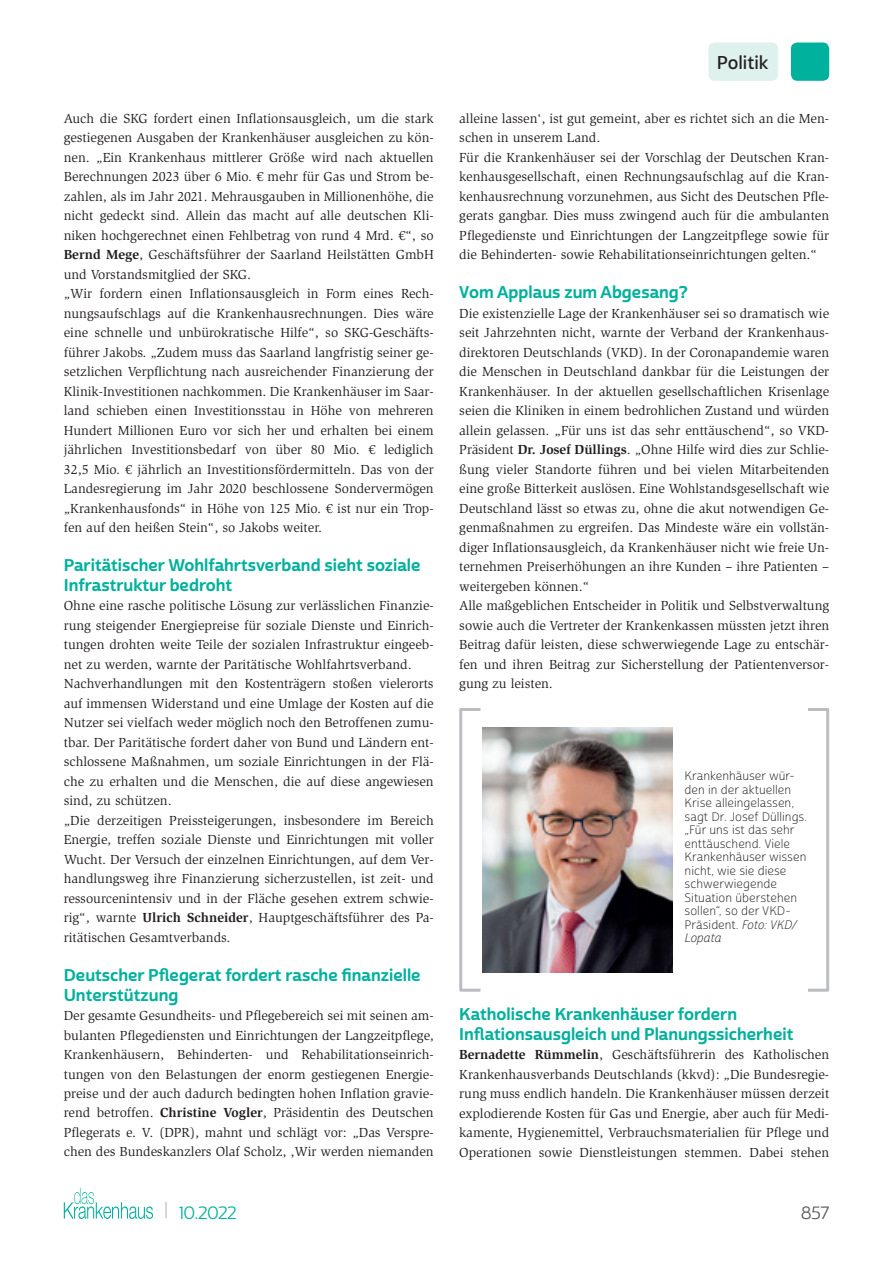
<style>
.page{position:relative;width:893px;height:1263px;background:#fff}
.page>*{position:absolute;margin:0;border:0;box-sizing:border-box;transform-origin:0 0}
.t1{font:18px "Cabrito Sans Nor Dem";letter-spacing:-.005em;color:#231f20}
.t2{font:17.25px "Cabrito Sans Nor Reg";color:#00b19d}
.t3{font:17.25px "Cabrito Sans Nor Reg";color:#57585a}
.t4{font:16.5px/19.5px "Cabrito Sans Nor Bol";color:#00b19d}
.t5{font:13.5px/19.5px "Slimbach Std";color:#231f20}
.t6{font:12px/13.5px "Cabrito Sans Nor Lig";color:#231f20}
.t7{font:12px "Cabrito Sans Nor Lig It";color:#231f20}
.s1{font-weight:700}
.s2{font-family:"Cabrito Sans Nor Lig It"}
.s3{font-size:18.9px;color:#bcbdc0}
</style>
<div class="page">
<svg style="left:64px;top:1188px;width:89px;height:31px"></svg>
<div style="left:791px;top:43px;width:38px;height:38px;background:#00b19d;border-radius:6px"></div>
<div style="left:708px;top:43px;width:70px;height:38px;background:#def1ed;border-radius:6px"></div>
<img style="left:483px;top:727px;width:190px;height:245px">
<div style="left:459px;top:708px;width:23px;height:284px;border:3px solid #bcbdc0"></div>
<div style="left:806px;top:708px;width:23px;height:284px;border:3px solid #bcbdc0"></div>
<p class="t5" style="left:64px;top:109px;width:371px">Auch die SKG fordert einen Inflationsausgleich, um die stark gestiegenen Ausgaben der Krankenhäuser ausgleichen zu kön&shy;nen. „Ein Krankenhaus mittlerer Größe wird nach aktuellen Berechnungen 2023 über 6 Mio. € mehr für Gas und Strom be&shy;zahlen, als im Jahr 2021. Mehrausgauben in Millionenhöhe, die nicht gedeckt sind. Allein das macht auf alle deutschen Kli&shy;niken hochgerechnet einen Fehlbetrag von rund 4 Mrd. €“, so <span class="s1">Bernd Mege</span>, Geschäftsführer der Saarland Heilstätten GmbH und Vorstandsmitglied der SKG.<br>„Wir fordern einen Inflationsausgleich in Form eines Rech&shy;nungsaufschlags auf die Krankenhausrechnungen. Dies wäre eine schnelle und unbürokratische Hilfe“, so SKG-Geschäfts&shy;führer Jakobs. „Zudem muss das Saarland langfristig seiner ge&shy;setzlichen Verpflichtung nach ausreichender Finanzierung der Klinik-Investitionen nachkommen. Die Krankenhäuser im Saar&shy;land schieben einen Investitionsstau in Höhe von mehreren Hundert Millionen Euro vor sich her und erhalten bei einem jährlichen Investitionsbedarf von über 80 Mio. € lediglich 32,5 Mio. € jährlich an Investitionsfördermitteln. Das von der Landesregierung im Jahr 2020 beschlossene Sondervermögen „Krankenhausfonds“ in Höhe von 125 Mio. € ist nur ein Trop&shy;fen auf den heißen Stein“, so Jakobs weiter.</p>
<p class="t4" style="left:64px;top:556px;width:358px">Paritätischer Wohlfahrtsverband sieht soziale<br>Infrastruktur bedroht</p>
<p class="t5" style="left:64px;top:596px;width:371px">Ohne eine rasche politische Lösung zur verlässlichen Finanzie&shy;rung steigender Energiepreise für soziale Dienste und Einrich&shy;tungen drohten weite Teile der sozialen Infrastruktur eingeeb&shy;net zu werden, warnte der Paritätische Wohlfahrtsverband.<br>Nachverhandlungen mit den Kostenträgern stoßen vielerorts auf immensen Widerstand und eine Umlage der Kosten auf die Nutzer sei vielfach weder möglich noch den Betroffenen zumu&shy;tbar. Der Paritätische fordert daher von Bund und Ländern ent&shy;schlossene Maßnahmen, um soziale Einrichtungen in der Flä&shy;che zu erhalten und die Menschen, die auf diese angewiesen sind, zu schützen.<br>„Die derzeitigen Preissteigerungen, insbesondere im Bereich Energie, treffen soziale Dienste und Einrichtungen mit voller Wucht. Der Versuch der einzelnen Einrichtungen, auf dem Ver&shy;handlungsweg ihre Finanzierung sicherzustellen, ist zeit- und ressourcenintensiv und in der Fläche gesehen extrem schwie&shy;rig“, warnte <span class="s1">Ulrich Schneider</span>, Hauptgeschäftsführer des Pa&shy;ritätischen Gesamtverbands.</p>
<p class="t4" style="left:64px;top:966px;width:358px">Deutscher Pflegerat fordert rasche finanzielle<br>Unterstützung</p>
<p class="t5" style="left:64px;top:1006px;width:371px;text-align:justify">Der gesamte Gesundheits- und Pflegebereich sei mit seinen am&shy;bulanten Pflegediensten und Einrichtungen der Langzeitpflege, Krankenhäusern, Behinderten- und Rehabilitationseinrich&shy;tungen von den Belastungen der enorm gestiegenen Energie&shy;preise und der auch dadurch bedingten hohen Inflation gravie&shy;rend betroffen. <span class="s1">Christine Vogler</span>, Präsidentin des Deutschen Pflegerats e. V. (DPR), mahnt und schlägt vor: „Das Verspre&shy;chen des Bundeskanzlers Olaf Scholz, ,Wir werden niemanden</p>
<h1 class="t1" style="left:717px;top:51px;width:53px">Politik</h1>
<p class="t5" style="left:459px;top:109px;width:371px">alleine lassen‘, ist gut gemeint, aber es richtet sich an die Men&shy;schen in unserem Land.<br>Für die Krankenhäuser sei der Vorschlag der Deutschen Kran&shy;kenhausgesellschaft, einen Rechnungsaufschlag auf die Kran&shy;kenhausrechnung vorzunehmen, aus Sicht des Deutschen Pfle&shy;gerats gangbar. Dies muss zwingend auch für die ambulanten Pflegedienste und Einrichtungen der Langzeitpflege sowie für die Behinderten- sowie Rehabilitationseinrichtungen gelten.“</p>
<p class="t4" style="left:459px;top:283px;width:230px">Vom Applaus zum Abgesang?</p>
<p class="t5" style="left:459px;top:304px;width:371px">Die existenzielle Lage der Krankenhäuser sei so dramatisch wie seit Jahrzehnten nicht, warnte der Verband der Krankenhaus&shy;direktoren Deutschlands (VKD). In der Coronapandemie waren die Menschen in Deutschland dankbar für die Leistungen der Krankenhäuser. In der aktuellen gesellschaftlichen Krisenlage seien die Kliniken in einem bedrohlichen Zustand und würden allein gelassen. „Für uns ist das sehr enttäuschend“, so VKD-Präsident <span class="s1">Dr. Josef Düllings</span>. „Ohne Hilfe wird dies zur Schlie&shy;ßung vieler Standorte führen und bei vielen Mitarbeitenden eine große Bitterkeit auslösen. Eine Wohlstandsgesellschaft wie Deutschland lässt so etwas zu, ohne die akut notwendigen Ge&shy;genmaßnahmen zu ergreifen. Das Mindeste wäre ein vollstän&shy;diger Inflationsausgleich, da Krankenhäuser nicht wie freie Un&shy;ternehmen Preiserhöhungen an ihre Kunden – ihre Patienten – weitergeben können.“<br>Alle maßgeblichen Entscheider in Politik und Selbstverwaltung sowie auch die Vertreter der Krankenkassen müssten jetzt ihren Beitrag dafür leisten, diese schwerwiegende Lage zu entschär&shy;fen und ihren Beitrag zur Sicherstellung der Patientenversor&shy;gung zu leisten.</p>
<p class="t6" style="left:685px;top:769px;width:124px">Krankenhäuser wür&shy;den in der aktuellen<br>Krise alleingelassen, sagt Dr. Josef Düllings. „Für uns ist das sehr enttäuschend. Viele<br>Krankenhäuser wissen nicht, wie sie diese schwerwiegende<br>Situation überstehen sollen“, so der VKD-<br>Präsident. <span class="s2">Foto: VKD/</span></p>
<p class="t7" style="left:685px;top:931px;width:38px">Lopata</p>
<p class="t4" style="left:459px;top:1005px;width:336px">Katholische Krankenhäuser fordern<br>Inflationsausgleich und Planungssicherheit</p>
<p class="t5" style="left:459px;top:1045px;width:371px;text-align:justify"><span class="s1">Bernadette Rümmelin</span>, Geschäftsführerin des Katholischen Krankenhausverbands Deutschlands (kkvd): „Die Bundesregie&shy;rung muss endlich handeln. Die Krankenhäuser müssen derzeit explodierende Kosten für Gas und Energie, aber auch für Medi&shy;kamente, Hygienemittel, Verbrauchsmaterialien für Pflege und Operationen sowie Dienstleistungen stemmen. Dabei stehen</p>
<p class="t2" style="left:164px;top:1202px;width:74px"><span class="s3">|</span> 10.2022</p>
<p class="t3" style="left:801px;top:1202px;width:30px">857</p>
</div>
